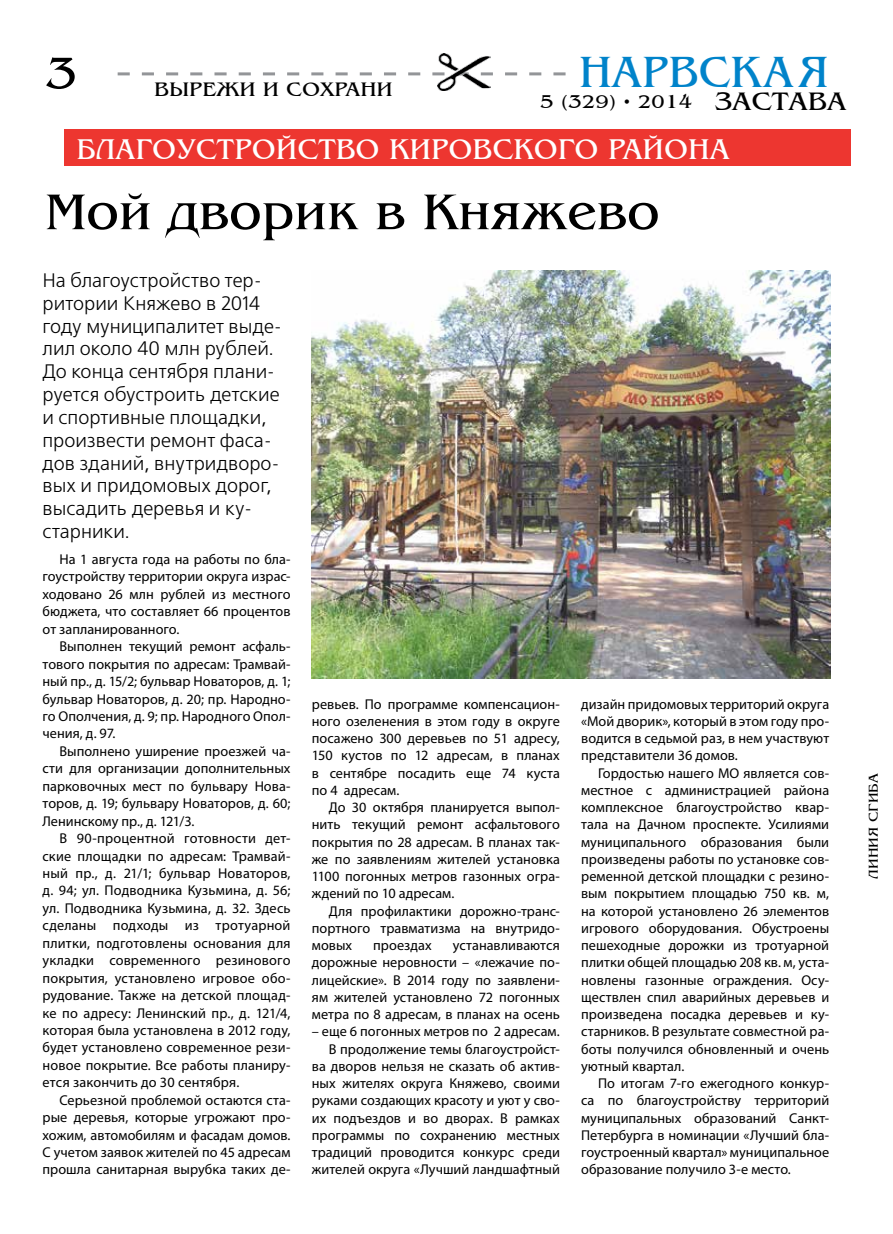
<style>
.page{position:relative;width:893px;height:1234px;background:#fff}
.page>*{position:absolute;margin:0;border:0;box-sizing:border-box;transform-origin:0 0}
.t1{font:52.5px "AG Bengaly";color:#000}
.t2{font:46.5px "AG Bengaly";color:#000;scale:1.1 1}
.t3{font:45.9px "AG Bengaly";color:#0083ca}
.t4{font:30px "AG Bengaly";color:#fff}
.t5{font:26.55px "AG Bengaly";color:#000;scale:1.1 1}
.t6{font:20.55px "AG Bengaly";color:#000;scale:1.1 1}
.t7{font:19.5px/22.8px "Free Set C";color:#000}
.t8{font:19.5px "AG Bengaly";color:#000;scale:1.1 1}
.t9{font:14.25px/17.2px "Myriad Pro";letter-spacing:.005em;color:#000;text-align:justify}
.t10{font:13.5px "AG Bengaly";color:#000;scale:1.1 1}
</style>
<div class="page">
<svg style="left:118px;top:72px;width:448px;height:3px"></svg>
<img style="left:438px;top:53px;width:52px;height:37px">
<img style="left:312px;top:270px;width:518px;height:408px">
<div style="left:64px;top:129px;width:786px;height:37px;background:#ed3630"></div>
<h2 class="t2" style="left:45px;top:49px;width:31px">3</h2>
<h3 class="t6" style="left:154px;top:79px;width:218px">Вырежи и сохрани</h3>
<h3 class="t3" style="left:579px;top:48px;width:251px">Нарвская</h3>
<h3 class="t5" style="left:715px;top:88px;width:121px">застава</h3>
<h3 class="t8" style="left:540px;top:92px;width:140px">5 (329) • 2014</h3>
<h3 class="t4" style="left:77px;top:134px;width:655px">благоустройство кировского района</h3>
<h1 class="t1" style="left:45px;top:184px;width:616px">Мой дворик в Княжево</h1>
<p class="t7" style="left:43px;top:269px;width:241px">На благоустройство тер&shy;ритории Княжево в 2014 году муниципалитет выде&shy;лил около 40 млн рублей.<br>До конца сентября плани&shy;руется обустроить детские и спортивные площадки, произвести ремонт фаса&shy;дов зданий, внутридворо&shy;вых и придомовых дорог, высадить деревья и ку&shy;старники.</p>
<p class="t9" style="left:43px;top:550px;width:250px;text-indent:17px">На 1 августа года на работы по бла&shy;гоустройству территории округа израс&shy;ходовано 26 млн рублей из местного бюджета, что составляет 66 процентов от запланированного.</p>
<p class="t9" style="left:43px;top:637px;width:250px;text-indent:17px">Выполнен текущий ремонт асфаль&shy;тового покрытия по адресам: Трамвай&shy;ный пр., д. 15/2; бульвар Новаторов, д. 1; бульвар Новаторов, д. 20; пр. Народно&shy;го Ополчения, д. 9; пр. Народного Опол&shy;чения, д. 97.</p>
<p class="t9" style="left:43px;top:742px;width:250px;text-indent:17px">Выполнено уширение проезжей ча&shy;сти для организации дополнительных парковочных мест по бульвару Нова&shy;торов, д. 19; бульвару Новаторов, д. 60; Ленинскому пр., д. 121/3.</p>
<p class="t9" style="left:43px;top:829px;width:250px;text-indent:17px">В 90-процентной готовности дет&shy;ские площадки по адресам: Трамвай&shy;ный пр., д. 21/1; бульвар Новаторов, д. 94; ул. Подводника Кузьмина, д. 56; ул. Подводника Кузьмина, д. 32. Здесь сделаны подходы из тротуарной плитки, подготовлены основания для укладки современного резинового покрытия, установлено игровое обо&shy;рудование. Также на детской площад&shy;ке по адресу: Ленинский пр., д. 121/4, которая была установлена в 2012 году, будет установлено современное рези&shy;новое покрытие. Все работы планиру&shy;ется закончить до 30 сентября.</p>
<p class="t9" style="left:43px;top:1090px;width:250px;text-indent:17px">Серьезной проблемой остаются ста&shy;рые деревья, которые угрожают про&shy;хожим, автомобилям и фасадам домов.<br>С учетом заявок жителей по 45 адресам прошла санитарная вырубка таких де-</p>
<p class="t9" style="left:312px;top:694px;width:250px">ревьев. По программе компенсацион&shy;ного озеленения в этом году в округе посажено 300 деревьев по 51 адресу, 150 кустов по 12 адресам, в планах в сентябре посадить еще 74 куста по 4 адресам.</p>
<p class="t9" style="left:312px;top:798px;width:250px;text-indent:17px">До 30 октября планируется выпол&shy;нить текущий ремонт асфальтового покрытия по 28 адресам. В планах так&shy;же по заявлениям жителей установка 1100 погонных метров газонных огра&shy;ждений по 10 адресам.</p>
<p class="t9" style="left:312px;top:901px;width:250px;text-indent:17px">Для профилактики дорожно-транс&shy;портного травматизма на внутридо&shy;мовых</p>
<p class="t9" style="left:312px;top:936px;width:250px;text-indent:141px">устанавливаются дорожные неровности – «лежачие по&shy;лицейские». В 2014 году по заявлени&shy;ям жителей установлено 72 погонных метра по 8 адресам, в планах на осень</p>
<p class="t9" style="left:312px;top:1022px;width:250px;text-align:right">– еще 6 погонных метров по 2 адресам.<br>В продолжение темы благоустройст&shy;ва дворов нельзя не сказать об актив&shy;ных жителях округа Княжево, своими руками создающих красоту и уют у сво&shy;их подъездов и во дворах. В рамках программы по сохранению местных традиций проводится конкурс среди жителей округа «Лучший ландшафтный</p>
<p class="t9" style="left:373px;top:936px;width:60px">проездах</p>
<p class="t9" style="left:581px;top:694px;width:250px">дизайн придомовых территорий округа «Мой дворик», который в этом году про&shy;водится в седьмой раз, в нем участвуют представители 36 домов.</p>
<p class="t9" style="left:581px;top:763px;width:250px;text-indent:17px">Гордостью нашего МО является сов&shy;местное с администрацией района комплексное благоустройство квар&shy;тала на Дачном проспекте. Усилиями муниципального образования были произведены работы по установке сов&shy;ременной детской площадки с резино&shy;вым покрытием площадью 750 кв. м, на которой установлено 26 элементов игрового оборудования. Обустроены пешеходные дорожки из тротуарной плитки общей площадью 208 кв. м, уста&shy;новлены газонные ограждения. Осу&shy;ществлен спил аварийных деревьев и произведена посадка деревьев и ку&shy;старников. В результате совместной ра&shy;боты получился обновленный и очень уютный квартал.</p>
<p class="t9" style="left:581px;top:1074px;width:250px;text-indent:17px">По итогам 7-го ежегодного конкур&shy;са по благоустройству территорий муниципальных образований Санкт-Петербурга в номинации «Лучший бла&shy;гоустроенный квартал» муниципальное образование получило 3-е место.</p>
<p class="t10" style="left:866px;top:878px;width:97px;rotate:-90deg">линия сгиба</p>
</div>
